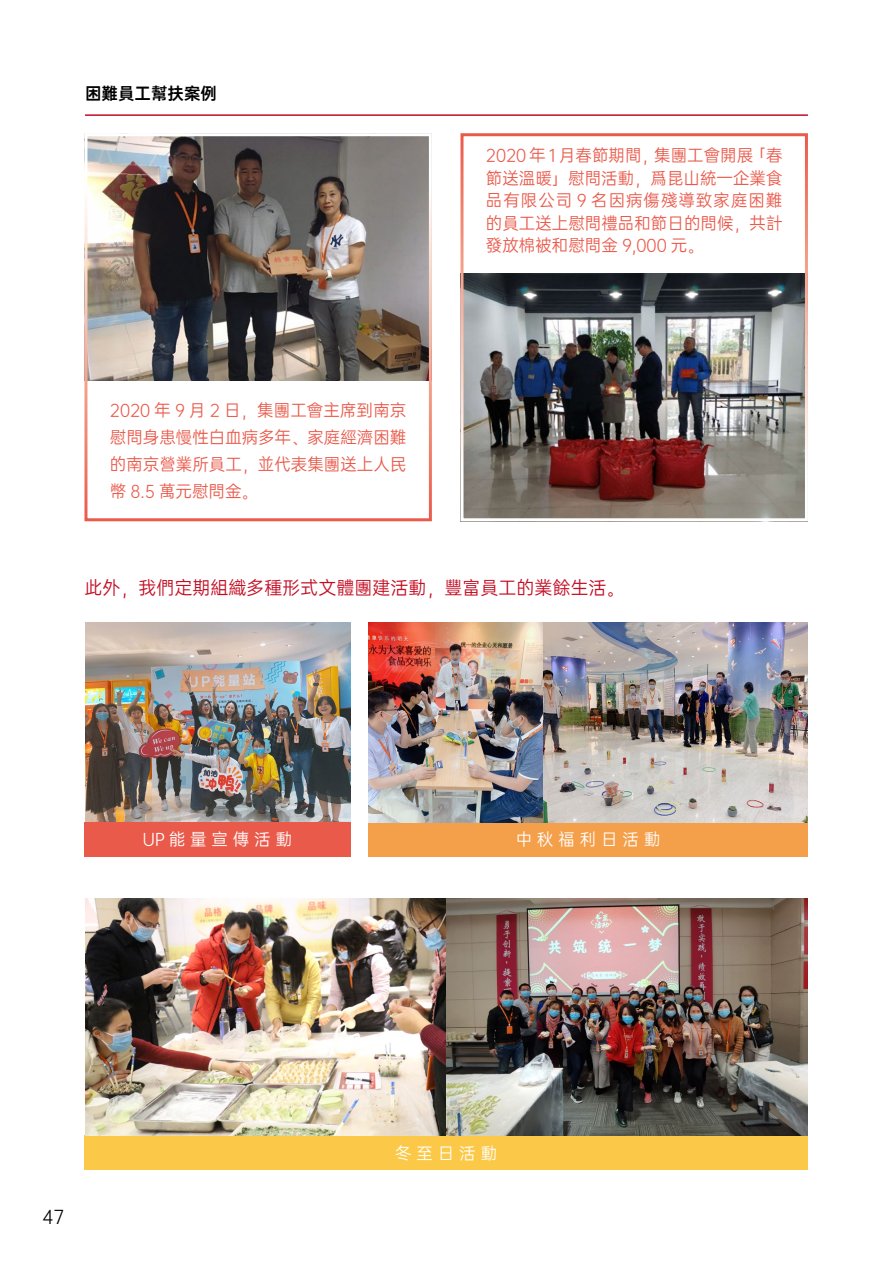
<style>
.page{position:relative;width:893px;height:1263px;background:#fff}
.page>*{position:absolute;margin:0;border:0;box-sizing:border-box;transform-origin:0 0}
.t1{font:18px "OPPO Sans R";color:#c30d23}
.t2{font:18px "OPPO Sans R";color:#000}
.t3{font:16.5px/22.5px "OPPO Sans R";color:#ea5a4b;text-align:justify}
.t4{font:16.5px "OPPO Sans R";color:#fff}
.t5{font:16.5px "OPPO Sans B";color:#000}
</style>
<div class="page">
<img style="left:464px;top:273px;width:340px;height:244px">
<img style="left:88px;top:137px;width:340px;height:244px">
<div style="left:84px;top:133px;width:348px;height:388px;border:3px solid #fff"></div>
<div style="left:460px;top:133px;width:348px;height:388px;border:3px solid #fff"></div>
<div style="left:84px;top:822px;width:267px;height:34px;background:#ea5a4b"></div>
<div style="left:368px;top:822px;width:440px;height:34px;background:#f49f4a"></div>
<div style="left:84px;top:1135px;width:724px;height:34px;background:#fbc947"></div>
<img style="left:85px;top:623px;width:266px;height:199px">
<img style="left:368px;top:623px;width:440px;height:199px">
<img style="left:85px;top:899px;width:723px;height:236px">
<hr style="left:85px;top:114px;width:723px;height:2px;background:#c30d23">
<p class="t5" style="left:85px;top:79px;width:133px">困難員工幫扶案例</p>
<p class="t3" style="left:110px;top:396px;width:298px;line-height:27px">2020 年 9 月 2 日，集團工會主席到南京慰問身患慢性白血病多年、家庭經濟困難的南京營業所員工，並代表集團送上人民幣 8.5 萬元慰問金。</p>
<p class="t3" style="left:486px;top:143px;width:298px">2020 年 1 月春節期間，集團工會開展「春節送溫暖」慰問活動，爲昆山統一企業食品有限公司 9 名因病傷殘導致家庭困難的員工送上慰問禮品和節日的問候，共計發放棉被和慰問金 9,000 元。</p>
<p class="t1" style="left:84px;top:573px;width:541px">此外，我們定期組織多種形式文體團建活動，豐富員工的業餘生活。</p>
<p class="t4" style="left:143px;top:826px;width:151px">UP 能 量 宣 傳 活 動</p>
<p class="t4" style="left:516px;top:826px;width:146px">中 秋 福 利 日 活 動</p>
<p class="t2" style="left:43px;top:1203px;width:23px">47</p>
<p class="t4" style="left:395px;top:1140px;width:103px">冬 至 日 活 動</p>
</div>
